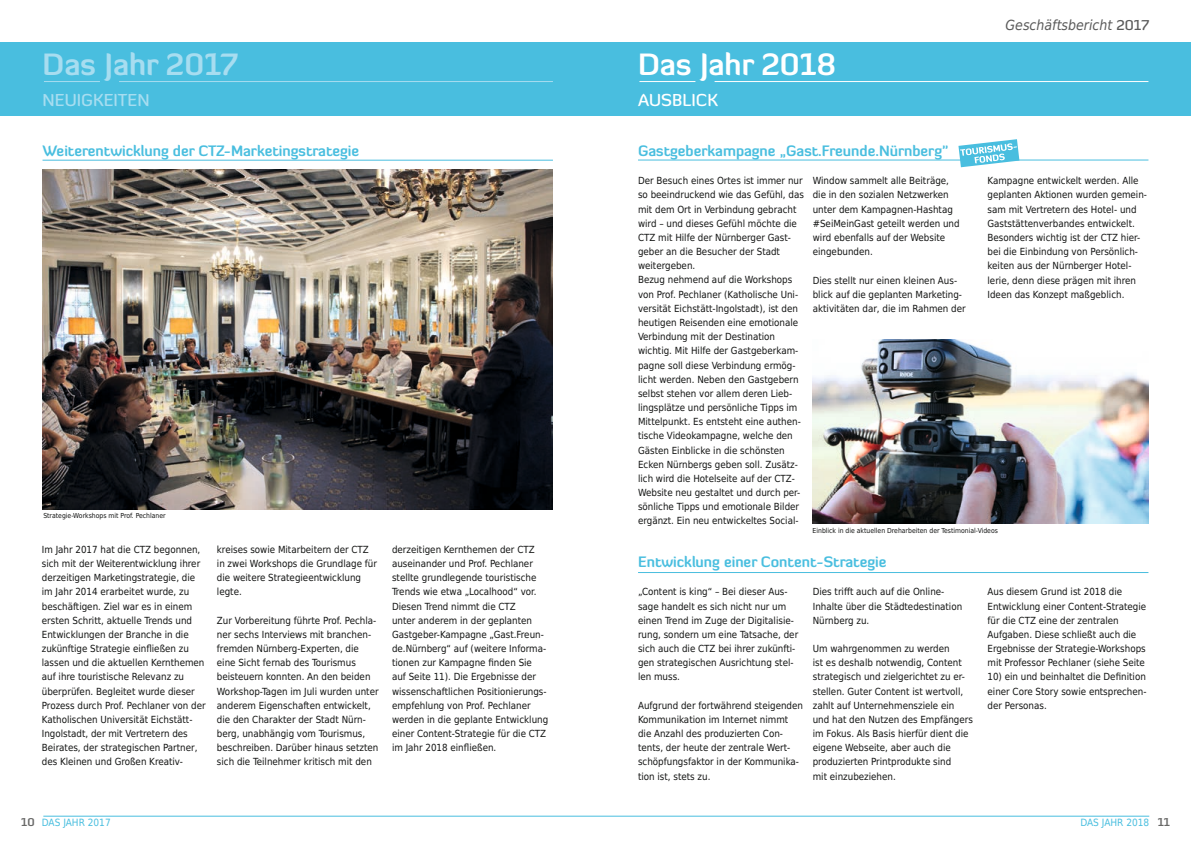
<style>
.page{position:relative;width:1191px;height:842px;background:#fff}
.page>*{position:absolute;margin:0;border:0;box-sizing:border-box;transform-origin:0 0}
.t1{font:700 30px "Diavlo";color:#a7ddf0}
.t2{font:700 30px "Diavlo";color:#fff}
.t3{font:500 17px "Diavlo";color:#a7ddf0}
.t4{font:500 17px "Diavlo";color:#fff}
.t5{font:700 14.7px "Diavlo";color:#49bedf}
.t6{font:italic 14px "DejaVu Sans Condensed";color:#5a5a5a}
.t7{font:10px "DejaVu Sans Condensed";color:#49bedf}
.t8{font:9.8px/14.2px "DejaVu Sans Condensed";color:#131413}
.t9{font:6.9px "DejaVu Sans Condensed";color:#131413}
.s1{font-family:"Diavlo";font-weight:500;font-style:normal}
.s2{font-family:"Diavlo";font-weight:700;font-size:11px;color:#686867}
</style>
<div class="page">
<img style="left:812px;top:339px;width:336px;height:185px">
<img style="left:43px;top:169px;width:510px;height:341px">
<div style="left:0;top:43px;width:1191px;height:73px;background:#49bedf"></div>
<hr style="left:639px;top:81px;width:56px;height:1px;background:#fff">
<hr style="left:44px;top:81px;width:56px;height:1px;background:#a7ddf0">
<hr style="left:714px;top:81px;width:434px;height:1px;background:#fff">
<hr style="left:119px;top:81px;width:434px;height:1px;background:#a7ddf0">
<hr style="left:43px;top:816px;width:1106px;height:1px;background:#49bedf">
<hr style="left:43px;top:160px;width:510px;height:1px;background:#49bedf">
<hr style="left:638px;top:160px;width:510px;height:1px;background:#49bedf">
<hr style="left:638px;top:572px;width:510px;height:1px;background:#49bedf">
<svg style="left:958px;top:139px;width:61px;height:28px"></svg>
<h1 class="t1" style="left:43px;top:45px;width:197px">Das Jahr 2017</h1>
<h1 class="t2" style="left:638px;top:45px;width:200px">Das Jahr 2018</h1>
<h2 class="t3" style="left:43px;top:89px;width:109px">NEUIGKEITEN</h2>
<h2 class="t4" style="left:638px;top:89px;width:81px">AUSBLICK</h2>
<h3 class="t5" style="left:43px;top:141px;width:318px">Weiterentwicklung der CTZ-Marketingstrategie</h3>
<h3 class="t5" style="left:638px;top:141px;width:312px">Gastgeberkampagne „Gast.Freunde.Nürnberg"</h3>
<h3 class="t6" style="left:1005px;top:15px;width:145px">Geschäftsbericht <span class="s1">2017</span></h3>
<p class="t9" style="left:43px;top:510px;width:124px">Strategie-Workshops mit Prof. Pechlaner</p>
<p class="t8" style="left:42px;top:542px;width:165px">Im Jahr 2017 hat die CTZ begonnen, sich mit der Weiterentwicklung ihrer derzeitigen Marketingstrategie, die im Jahr 2014 erarbeitet wurde, zu beschäftigen. Ziel war es in einem ersten Schritt, aktuelle Trends und Entwicklungen der Branche in die zukünftige Strategie einfließen zu lassen und die aktuellen Kernthemen auf ihre touristische Relevanz zu überprüfen. Begleitet wurde dieser Prozess durch Prof. Pechlaner von der Katholischen Universität Eichstätt-Ingolstadt, der mit Vertretern des Beirates, der strategischen Partner, des Kleinen und Großen Kreativ-</p>
<p class="t8" style="left:217px;top:542px;width:162px">kreises sowie Mitarbeitern der CTZ in zwei Workshops die Grundlage für die weitere Strategieentwicklung legte.</p>
<p class="t8" style="left:217px;top:613px;width:163px">Zur Vorbereitung führte Prof. Pechla&shy;ner sechs Interviews mit branchen&shy;fremden Nürnberg-Experten, die eine Sicht fernab des Tourismus beisteuern konnten. An den beiden Workshop-Tagen im Juli wurden unter anderem Eigenschaften entwickelt, die den Charakter der Stadt Nürn&shy;berg, unabhängig vom Tourismus, beschreiben. Darüber hinaus setzten sich die Teilnehmer kritisch mit den</p>
<p class="t8" style="left:392px;top:542px;width:158px">derzeitigen Kernthemen der CTZ auseinander und Prof. Pechlaner stellte grundlegende touristische Trends wie etwa „Localhood“ vor.<br>Diesen Trend nimmt die CTZ<br>unter anderem in der geplanten Gastgeber-Kampagne „Gast.Freun&shy;de.Nürnberg“ auf (weitere Informa&shy;tionen zur Kampagne finden Sie auf Seite 11). Die Ergebnisse der wissenschaftlichen Positionierungs&shy;empfehlung von Prof. Pechlaner werden in die geplante Entwicklung einer Content-Strategie für die CTZ im Jahr 2018 einfließen.</p>
<p class="t7" style="left:21px;top:815px;width:91px"><span class="s2">10</span> DAS JAHR 2017</p>
<p class="t8" style="left:638px;top:173px;width:167px">Der Besuch eines Ortes ist immer nur so beeindruckend wie das Gefühl, das mit dem Ort in Verbindung gebracht wird – und dieses Gefühl möchte die CTZ mit Hilfe der Nürnberger Gast&shy;geber an die Besucher der Stadt weitergeben.<br>Bezug nehmend auf die Workshops von Prof. Pechlaner (Katholische Uni&shy;versität Eichstätt-Ingolstadt), ist den heutigen Reisenden eine emotionale Verbindung mit der Destination wichtig. Mit Hilfe der Gastgeberkam&shy;pagne soll diese Verbindung ermög&shy;licht werden. Neben den Gastgebern selbst stehen vor allem deren Lieb&shy;lingsplätze und persönliche Tipps im Mittelpunkt. Es entsteht eine authen&shy;tische Videokampagne, welche den Gästen Einblicke in die schönsten Ecken Nürnbergs geben soll. Zusätz&shy;lich wird die Hotelseite auf der CTZ-Website neu gestaltet und durch per&shy;sönliche Tipps und emotionale Bilder ergänzt. Ein neu entwickeltes Social-</p>
<p class="t8" style="left:812px;top:173px;width:148px">Window sammelt alle Beiträge, die in den sozialen Netzwerken unter dem Kampagnen-Hashtag #SeiMeinGast geteilt werden und wird ebenfalls auf der Website eingebunden.</p>
<p class="t8" style="left:812px;top:272px;width:154px">Dies stellt nur einen kleinen Aus&shy;blick auf die geplanten Marketing&shy;aktivitäten dar, die im Rahmen der</p>
<p class="t8" style="left:987px;top:173px;width:161px">Kampagne entwickelt werden. Alle geplanten Aktionen wurden gemein&shy;sam mit Vertretern des Hotel- und Gaststättenverbandes entwickelt.<br>Besonders wichtig ist der CTZ hier&shy;bei die Einbindung von Persönlich&shy;keiten aus der Nürnberger Hotel&shy;lerie, denn diese prägen mit ihren Ideen das Konzept maßgeblich.</p>
<p class="t9" style="left:812px;top:525px;width:187px">Einblick in die aktuellen Dreharbeiten der Testimonial-Videos</p>
<h3 class="t5" style="left:638px;top:552px;width:250px">Entwicklung einer Content-Strategie</h3>
<p class="t8" style="left:638px;top:584px;width:162px">„Content is king“ – Bei dieser Aus&shy;sage handelt es sich nicht nur um einen Trend im Zuge der Digitalisie&shy;rung, sondern um eine Tatsache, der sich auch die CTZ bei ihrer zukünfti&shy;gen strategischen Ausrichtung stel&shy;len muss.</p>
<p class="t8" style="left:638px;top:698px;width:167px">Aufgrund der fortwährend steigenden<br>Kommunikation im Internet nimmt die Anzahl des produzierten Con&shy;tents, der heute der zentrale Wert&shy;schöpfungsfaktor in der Kommunika&shy;tion ist, stets zu.</p>
<p class="t8" style="left:812px;top:584px;width:151px">Dies trifft auch auf die Online-<br>Inhalte über die Städtedestination<br>Nürnberg zu.</p>
<p class="t8" style="left:812px;top:641px;width:162px">Um wahrgenommen zu werden<br>ist es deshalb notwendig, Content strategisch und zielgerichtet zu er&shy;stellen. Guter Content ist wertvoll, zahlt auf Unternehmensziele ein und hat den Nutzen des Empfängers im Fokus. Als Basis hierfür dient die eigene Webseite, aber auch die produzierten Printprodukte sind<br>mit einzubeziehen.</p>
<p class="t8" style="left:987px;top:584px;width:160px">Aus diesem Grund ist 2018 die Entwicklung einer Content-Strategie für die CTZ eine der zentralen Aufgaben. Diese schließt auch die Ergebnisse der Strategie-Workshops mit Professor Pechlaner (siehe Seite</p>
<p class="t8" style="left:987px;top:669px;width:160px;text-align:justify">10) ein und beinhaltet die Definition einer Core Story sowie entsprechen&shy;der Personas.</p>
<p class="t7" style="left:1080px;top:815px;width:91px">DAS JAHR 2018 <span class="s2">11</span></p>
</div>
